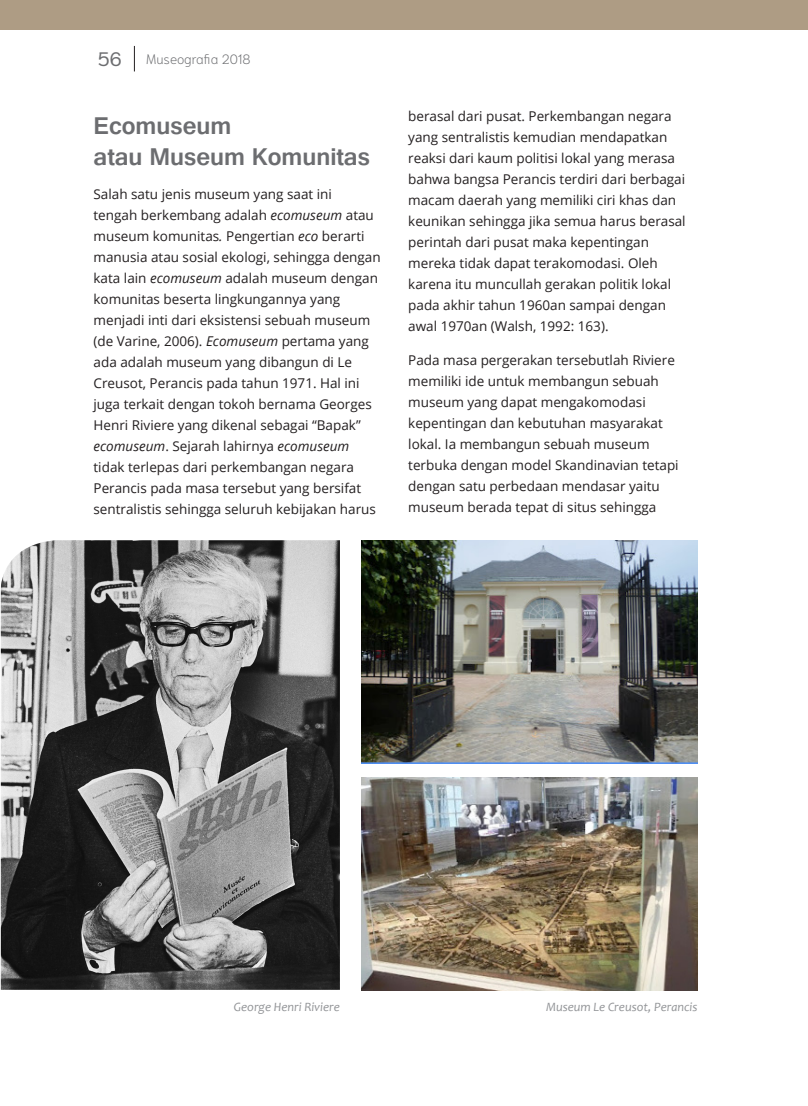
<style>
.page{position:relative;width:808px;height:1106px;background:#fff}
.page>*{position:absolute;margin:0;border:0;box-sizing:border-box;transform-origin:0 0}
.SUB_0{font:700 25.5px "Gautami";color:#6c6d70}
.t1{font:19.5px "Niramit";color:#6c6d70}
.ISI_0{font:13.5px/21px "Open Sans";color:#231f20}
.t2{font:200 13.5px "Niramit";color:#6c6d70}
.Ket_gambar{font:italic 12.75px "Candara";color:#939598}
.s1{font-style:italic}
</style>
<div class="page">
<svg style="left:134px;top:46px;width:1px;height:25px"></svg>
<div style="left:0;top:0;width:808px;height:30px;background:#ae9c84"></div>
<img style="left:0;top:540px;width:340px;height:449px">
<img style="left:362px;top:540px;width:336px;height:223px">
<img style="left:362px;top:777px;width:336px;height:213px">
<h2 class="t1" style="left:98px;top:43px;width:25px">56</h2>
<p class="t2" style="left:146px;top:48px;width:106px">Museografia 2018</p>
<p class="SUB_0" style="left:94px;top:110px;width:139px">Ecomuseum</p>
<p class="SUB_0" style="left:94px;top:141px;width:278px">atau Museum Komunitas</p>
<p class="ISI_0" style="left:94px;top:183px;width:289px">Salah satu jenis museum yang saat ini<br>tengah berkembang adalah <span class="s1">ecomuseum</span> atau museum komunitas<span class="s1">.</span> Pengertian <span class="s1">eco</span> berarti manusia atau sosial ekologi, sehingga dengan kata lain <span class="s1">ecomuseum</span> adalah museum dengan komunitas beserta lingkungannya yang menjadi inti dari eksistensi sebuah museum (de Varine, 2006). <span class="s1">Ecomuseum</span> pertama yang ada adalah museum yang dibangun di Le Creusot, Perancis pada tahun 1971. Hal ini juga terkait dengan tokoh bernama Georges Henri Riviere yang dikenal sebagai “Bapak” <span class="s1">ecomuseum</span>. Sejarah lahirnya <span class="s1">ecomuseum </span>tidak terlepas dari perkembangan negara Perancis pada masa tersebut yang bersifat sentralistis sehingga seluruh kebijakan harus</p>
<p class="ISI_0" style="left:408px;top:105px;width:279px">berasal dari pusat. Perkembangan negara yang sentralistis kemudian mendapatkan reaksi dari kaum politisi lokal yang merasa bahwa bangsa Perancis terdiri dari berbagai macam daerah yang memiliki ciri khas dan keunikan sehingga jika semua harus berasal perintah dari pusat maka kepentingan mereka tidak dapat terakomodasi. Oleh karena itu muncullah gerakan politik lokal pada akhir tahun 1960an sampai dengan awal 1970an (Walsh, 1992: 163).</p>
<p class="ISI_0" style="left:408px;top:349px;width:272px">Pada masa pergerakan tersebutlah Riviere memiliki ide untuk membangun sebuah museum yang dapat mengakomodasi kepentingan dan kebutuhan masyarakat lokal. Ia membangun sebuah museum terbuka dengan model Skandinavian tetapi dengan satu perbedaan mendasar yaitu museum berada tepat di situs sehingga</p>
<p class="Ket_gambar" style="left:234px;top:998px;width:108px">George Henri Riviere</p>
<p class="Ket_gambar" style="left:546px;top:998px;width:153px">Museum Le Creusot, Perancis</p>
</div>
